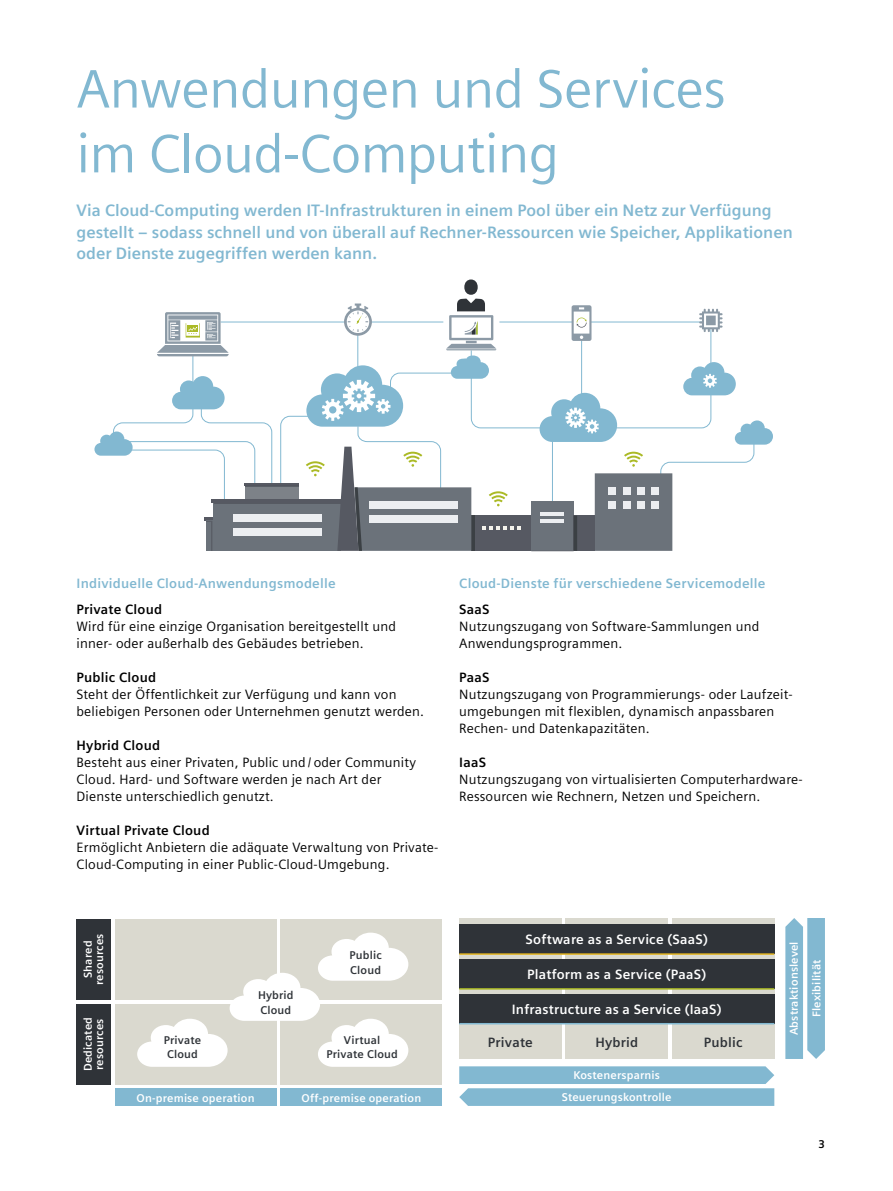
<style>
.page{position:relative;width:893px;height:1191px;background:#fff}
.page>*{position:absolute;margin:0;border:0;box-sizing:border-box;transform-origin:0 0}
.t1{font:54px/64.8px "Siemens Sans Global";letter-spacing:-.01em;color:#82b8d1}
.t2{font:700 16.5px/21.5px "Siemens Sans Global";color:#82b8d1}
.t3{font:13.5px/17px "Siemens Sans Global";letter-spacing:.015em;color:#000}
.t4{font:700 13.5px "Siemens Sans Global";letter-spacing:.015em;color:#fff}
.t5{font:700 13.5px "Siemens Sans Global";letter-spacing:.015em;color:#82b8d1}
.t6{font:700 13.5px "Siemens Sans Global";letter-spacing:.015em;color:#000}
.t7{font:700 13.5px "Siemens Sans Global";letter-spacing:.015em;color:#2f3338}
.t8{font:700 11.25px/11.2px "Siemens Sans Global";letter-spacing:.015em;color:#fff;text-align:center}
.t9{font:700 11.25px/14.7px "Siemens Sans Global";letter-spacing:.015em;color:#2f3338}
.t10{font:700 11.25px "Siemens Sans Global";color:#000}
</style>
<div class="page">
<svg style="left:785px;top:918px;width:40px;height:141px;background:#94c2d7"></svg>
<div style="left:459px;top:918px;width:102px;height:141px;background:#dad9cf"></div>
<div style="left:566px;top:918px;width:102px;height:141px;background:#dad9cf"></div>
<div style="left:672px;top:918px;width:102px;height:141px;background:#dad9cf"></div>
<div style="left:459px;top:924px;width:315px;height:30px;background:#2f3338"></div>
<hr style="left:459px;top:953px;width:315px;height:1px;background:#e2b320">
<div style="left:459px;top:959px;width:315px;height:30px;background:#2f3338"></div>
<hr style="left:459px;top:988px;width:315px;height:1px;background:#abba26">
<div style="left:459px;top:994px;width:315px;height:29px;background:#2f3338"></div>
<hr style="left:459px;top:1023px;width:315px;height:1px;background:#82b8d1">
<svg style="left:459px;top:1066px;width:315px;height:40px;background:#92c1d6"></svg>
<div style="left:115px;top:1089px;width:161px;height:17px;background:#82b8d1"></div>
<div style="left:281px;top:1089px;width:161px;height:17px;background:#82b8d1"></div>
<div style="left:115px;top:918px;width:161px;height:81px;background:#dad9cf"></div>
<div style="left:77px;top:918px;width:34px;height:81px;background:#2f3338"></div>
<div style="left:115px;top:1003px;width:161px;height:81px;background:#dad9cf"></div>
<div style="left:77px;top:1003px;width:34px;height:81px;background:#2f3338"></div>
<div style="left:281px;top:918px;width:161px;height:81px;background:#dad9cf"></div>
<div style="left:281px;top:1003px;width:161px;height:81px;background:#dad9cf"></div>
<svg style="left:137px;top:932px;width:271px;height:134px"></svg>
<svg style="left:94px;top:279px;width:679px;height:272px"></svg>
<h1 class="t1" style="left:77px;top:59px;width:651px">Anwendungen und Services im Cloud-Computing</h1>
<p class="t2" style="left:77px;top:200px;width:718px">Via Cloud-Computing werden IT-Infrastrukturen in einem Pool über ein Netz zur Verfügung gestellt – sodass schnell und von überall auf Rechner-Ressourcen wie Speicher, Applikationen oder Dienste zugegriffen werden kann.</p>
<p class="t5" style="left:77px;top:576px;width:261px">Individuelle Cloud-Anwendungsmodelle</p>
<p class="t6" style="left:77px;top:601px;width:87px">Private Cloud</p>
<p class="t3" style="left:77px;top:618px;width:321px">Wird für eine einzige Organisation bereitgestellt und inner- oder außerhalb des Gebäudes betrieben.</p>
<p class="t6" style="left:77px;top:669px;width:81px">Public Cloud</p>
<p class="t3" style="left:77px;top:686px;width:349px">Steht der Öffentlichkeit zur Verfügung und kann von beliebigen Personen oder Unternehmen genutzt werden.</p>
<p class="t6" style="left:77px;top:737px;width:85px">Hybrid Cloud</p>
<p class="t3" style="left:77px;top:754px;width:341px">Besteht aus einer Privaten, Public und / oder Community<br>Cloud. Hard- und Software werden je nach Art der<br>Dienste unterschiedlich genutzt.</p>
<p class="t6" style="left:77px;top:822px;width:135px">Virtual Private Cloud</p>
<p class="t3" style="left:77px;top:839px;width:363px">Ermöglicht Anbietern die adäquate Verwaltung von Private-<br>Cloud-Computing in einer Public-Cloud-Umgebung.</p>
<p class="t5" style="left:459px;top:576px;width:308px">Cloud-Dienste für verschiedene Servicemodelle</p>
<p class="t6" style="left:459px;top:601px;width:32px">SaaS</p>
<p class="t3" style="left:459px;top:618px;width:302px">Nutzungszugang von Software-Sammlungen und<br>Anwendungsprogrammen.</p>
<p class="t6" style="left:459px;top:669px;width:32px">PaaS</p>
<p class="t3" style="left:459px;top:686px;width:335px">Nutzungszugang von Programmierungs- oder Laufzeit&shy;umgebungen mit flexiblen, dynamisch anpassbaren<br>Rechen- und Datenkapazitäten.</p>
<p class="t6" style="left:459px;top:754px;width:28px">IaaS</p>
<p class="t3" style="left:459px;top:771px;width:345px">Nutzungszugang von virtualisierten Computerhardware-<br>Ressourcen wie Rechnern, Netzen und Speichern.</p>
<p class="t8" style="left:82px;top:985px;width:53px;rotate:-90deg">Shared resources</p>
<p class="t8" style="left:82px;top:1071px;width:56px;text-align:left;rotate:-90deg">Dedicated resources</p>
<p class="t9" style="left:164px;top:1032px;width:39px">Private<br>Cloud</p>
<p class="t9" style="left:258px;top:988px;width:37px">Hybrid<br>Cloud</p>
<p class="t9" style="left:350px;top:947px;width:34px">Public<br>Cloud</p>
<p class="t9" style="left:326px;top:1032px;width:73px;text-align:center">Virtual<br>Private Cloud</p>
<p class="t8" style="left:137px;top:1092px;width:120px">On-premise operation</p>
<p class="t8" style="left:302px;top:1092px;width:121px">Off-premise operation</p>
<p class="t4" style="left:526px;top:931px;width:184px">Software as a Service (SaaS)</p>
<p class="t4" style="left:527px;top:966px;width:181px">Platform as a Service (PaaS)</p>
<p class="t4" style="left:512px;top:1001px;width:212px">Infrastructure as a Service (IaaS)</p>
<p class="t7" style="left:488px;top:1034px;width:46px">Private</p>
<p class="t7" style="left:595px;top:1034px;width:44px">Hybrid</p>
<p class="t7" style="left:704px;top:1034px;width:40px">Public</p>
<p class="t8" style="left:562px;top:1064px;width:111px;line-height:22px">Kostenersparnis<br>Steuerungskontrolle</p>
<p class="t8" style="left:783px;top:1035px;width:95px;line-height:22.5px;rotate:-90deg">Abstraktionslevel<br>Flexibilität</p>
<p class="t10" style="left:818px;top:1137px;width:8px">3</p>
</div>
